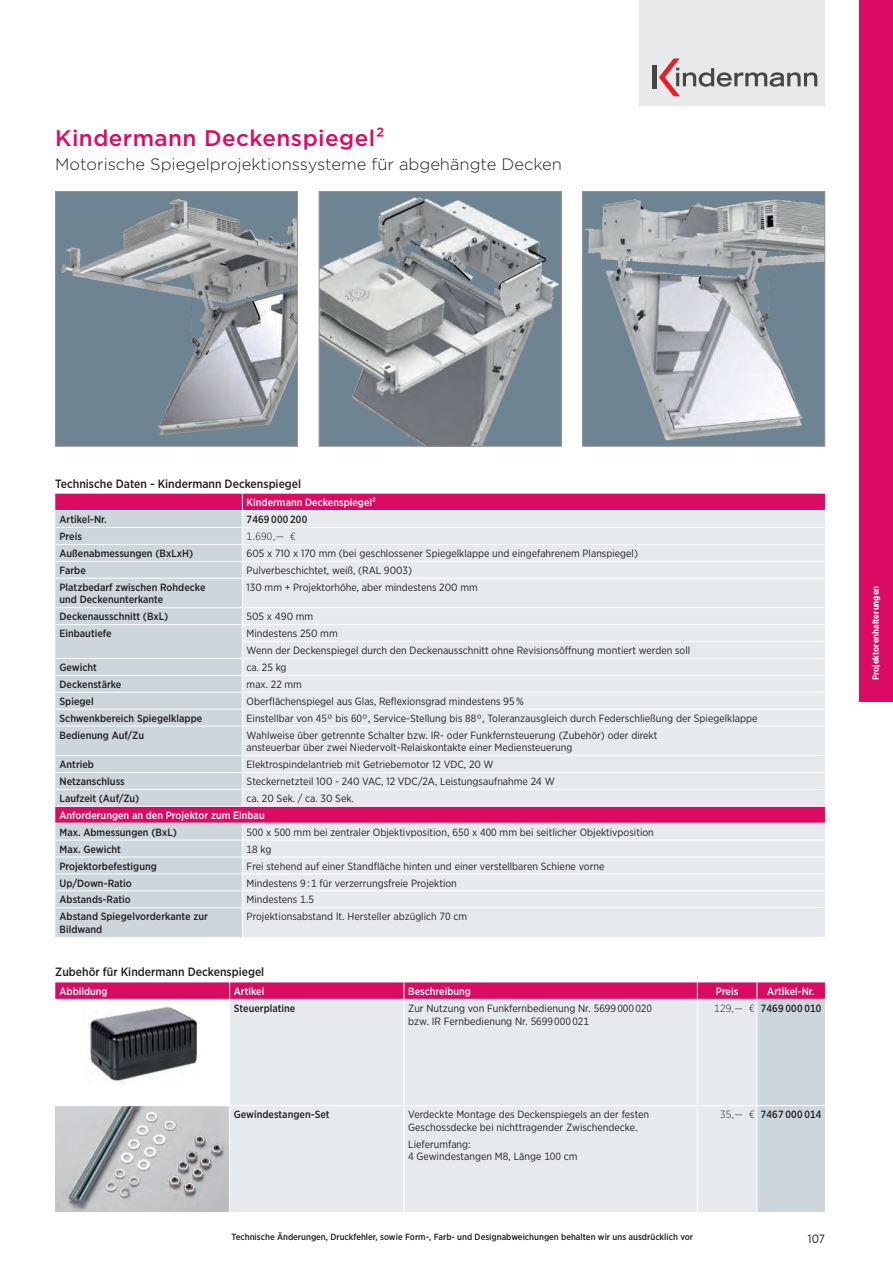
<style>
.page{position:relative;width:893px;height:1263px;background:#fff}
.page>*{position:absolute;margin:0;border:0;box-sizing:border-box;transform-origin:0 0}
.t1{font:500 22.5px "Gotham";letter-spacing:.02em;color:#db0a62}
.t2{font:300 16.5px "Gotham";color:#231f20}
.t3{font:500 12px "Gotham Narrow";color:#231f20}
.t4{font:12px "Gotham Narrow";color:#231f20}
.t5{font:10.5px/12.6px "Gotham Narrow";color:#231f20}
.t6{font:500 10.5px/12.6px "Gotham Narrow";color:#231f20}
.t7{font:500 10.5px "Gotham Narrow";color:#fff}
.t8{font:500 10.5px "Gotham Narrow";letter-spacing:.02em;color:#231f20}
.t9{font:300 10.5px "Gotham Narrow";color:#231f20}
.t10{font:500 9px "Gotham Narrow";color:#231f20}
.t11{font:700 9px "Gotham Narrow";color:#fff}
.s1{font-weight:300}
</style>
<div class="page">
<svg style="left:639px;top:0;width:186px;height:106px;background:#dfdddf"></svg>
<div style="left:859px;top:0;width:34px;height:702px;background:#db0a62"></div>
<img style="left:321px;top:193px;width:238px;height:251px">
<div style="left:319px;top:191px;width:242px;height:255px;border:1px solid #939598"></div>
<img style="left:57px;top:193px;width:239px;height:251px">
<div style="left:55px;top:191px;width:243px;height:255px;border:1px solid #939598"></div>
<img style="left:585px;top:193px;width:238px;height:251px">
<div style="left:583px;top:191px;width:242px;height:255px;border:1px solid #939598"></div>
<div style="left:55px;top:494px;width:770px;height:16px;background:#db0a62"></div>
<svg style="left:55px;top:511px;width:187px;height:426px;background:#ceced8"></svg>
<div style="left:242px;top:511px;width:583px;height:426px;background:#e6eaee"></div>
<hr style="left:55px;top:527px;width:187px;height:1px;background:#fff">
<hr style="left:242px;top:527px;width:583px;height:1px;background:#fff">
<hr style="left:55px;top:544px;width:187px;height:1px;background:#fff">
<hr style="left:242px;top:544px;width:583px;height:1px;background:#fff">
<hr style="left:55px;top:561px;width:187px;height:1px;background:#fff">
<hr style="left:242px;top:561px;width:583px;height:1px;background:#fff">
<hr style="left:55px;top:578px;width:187px;height:1px;background:#fff">
<hr style="left:242px;top:578px;width:583px;height:1px;background:#fff">
<hr style="left:55px;top:607px;width:187px;height:1px;background:#fff">
<hr style="left:242px;top:607px;width:583px;height:1px;background:#fff">
<hr style="left:55px;top:624px;width:187px;height:1px;background:#fff">
<hr style="left:242px;top:624px;width:583px;height:1px;background:#fff">
<hr style="left:242px;top:641px;width:583px;height:1px;background:#fff">
<hr style="left:55px;top:658px;width:187px;height:1px;background:#fff">
<hr style="left:242px;top:658px;width:583px;height:1px;background:#fff">
<hr style="left:55px;top:675px;width:187px;height:1px;background:#fff">
<hr style="left:242px;top:675px;width:583px;height:1px;background:#fff">
<hr style="left:55px;top:692px;width:187px;height:1px;background:#fff">
<hr style="left:242px;top:692px;width:583px;height:1px;background:#fff">
<hr style="left:55px;top:709px;width:187px;height:1px;background:#fff">
<hr style="left:242px;top:709px;width:583px;height:1px;background:#fff">
<hr style="left:55px;top:726px;width:187px;height:1px;background:#fff">
<hr style="left:242px;top:726px;width:583px;height:1px;background:#fff">
<hr style="left:55px;top:755px;width:187px;height:1px;background:#fff">
<hr style="left:242px;top:755px;width:583px;height:1px;background:#fff">
<hr style="left:55px;top:772px;width:187px;height:1px;background:#fff">
<hr style="left:242px;top:772px;width:583px;height:1px;background:#fff">
<hr style="left:55px;top:789px;width:187px;height:1px;background:#fff">
<hr style="left:242px;top:789px;width:583px;height:1px;background:#fff">
<svg style="left:242px;top:494px;width:1px;height:312px"></svg>
<hr style="left:55px;top:806px;width:187px;height:1px;background:#fff">
<hr style="left:242px;top:806px;width:583px;height:1px;background:#fff">
<hr style="left:55px;top:823px;width:187px;height:1px;background:#fff">
<hr style="left:242px;top:823px;width:583px;height:1px;background:#fff">
<hr style="left:55px;top:840px;width:187px;height:1px;background:#fff">
<hr style="left:242px;top:840px;width:583px;height:1px;background:#fff">
<hr style="left:55px;top:857px;width:187px;height:1px;background:#fff">
<hr style="left:242px;top:857px;width:583px;height:1px;background:#fff">
<hr style="left:55px;top:873px;width:187px;height:1px;background:#fff">
<hr style="left:242px;top:873px;width:583px;height:1px;background:#fff">
<hr style="left:55px;top:890px;width:187px;height:1px;background:#fff">
<hr style="left:242px;top:890px;width:583px;height:1px;background:#fff">
<hr style="left:55px;top:907px;width:187px;height:1px;background:#fff">
<hr style="left:242px;top:907px;width:583px;height:1px;background:#fff">
<svg style="left:242px;top:824px;width:1px;height:113px"></svg>
<svg style="left:55px;top:982px;width:770px;height:230px;background:#dacfd9"></svg>
<hr style="left:757px;top:999px;width:68px;height:1px;background:#fff">
<h1 class="t1" style="left:55px;top:123px;width:331px">Kindermann Deckenspiegel²</h1>
<h2 class="t2" style="left:55px;top:153px;width:508px">Motorische Spiegelprojektionssysteme für abgehängte Decken</h2>
<p class="t3" style="left:55px;top:476px;width:247px">Technische Daten - Kindermann Deckenspiegel</p>
<p class="t7" style="left:247px;top:496px;width:131px">Kindermann Deckenspiegel²</p>
<p class="t6" style="left:60px;top:513px;width:49px">Artikel-Nr.</p>
<p class="t8" style="left:247px;top:513px;width:62px">7469 000 200</p>
<p class="t6" style="left:60px;top:530px;width:24px">Preis</p>
<p class="t9" style="left:247px;top:530px;width:51px">1.690,— €</p>
<p class="t6" style="left:60px;top:547px;width:135px">Außenabmessungen (BxLxH)</p>
<p class="t5" style="left:247px;top:547px;width:393px">605 x 710 x 170 mm (bei geschlossener Spiegelklappe und eingefahrenem Planspiegel)</p>
<p class="t6" style="left:60px;top:564px;width:28px">Farbe</p>
<p class="t5" style="left:247px;top:564px;width:167px">Pulverbeschichtet, weiß, (RAL 9003)</p>
<p class="t6" style="left:60px;top:581px;width:148px">Platzbedarf zwischen Rohdecke und Deckenunterkante</p>
<p class="t5" style="left:247px;top:581px;width:233px">130 mm + Projektorhöhe, aber mindestens 200 mm</p>
<p class="t6" style="left:60px;top:610px;width:110px">Deckenausschnitt (BxL)</p>
<p class="t5" style="left:247px;top:610px;width:68px">505 x 490 mm</p>
<p class="t6" style="left:60px;top:627px;width:54px">Einbautiefe</p>
<p class="t5" style="left:247px;top:625px;width:445px;line-height:17px">Mindestens 250 mm<br>Wenn der Deckenspiegel durch den Deckenausschnitt ohne Revisionsöffnung montiert werden soll</p>
<p class="t6" style="left:60px;top:661px;width:39px">Gewicht</p>
<p class="t5" style="left:247px;top:661px;width:42px">ca. 25 kg</p>
<p class="t6" style="left:60px;top:678px;width:63px">Deckenstärke</p>
<p class="t5" style="left:247px;top:678px;width:57px">max. 22 mm</p>
<p class="t6" style="left:60px;top:695px;width:36px">Spiegel</p>
<p class="t5" style="left:247px;top:695px;width:279px">Oberflächenspiegel aus Glas, Reflexionsgrad mindestens 95 %</p>
<p class="t6" style="left:60px;top:712px;width:144px">Schwenkbereich Spiegelklappe</p>
<p class="t5" style="left:247px;top:712px;width:512px">Einstellbar von 45° bis 60°, Service-Stellung bis 88°, Toleranzausgleich durch Federschließung der Spiegelklappe</p>
<p class="t6" style="left:60px;top:728px;width:86px">Bedienung Auf/Zu</p>
<p class="t5" style="left:247px;top:728px;width:412px">Wahlweise über getrennte Schalter bzw. IR- oder Funkfernsteuerung (Zubehör) oder direkt ansteuerbar über zwei Niedervolt-Relaiskontakte einer Mediensteuerung</p>
<p class="t6" style="left:60px;top:758px;width:36px">Antrieb</p>
<p class="t5" style="left:247px;top:758px;width:249px">Elektrospindelantrieb mit Getriebemotor 12 VDC, 20 W</p>
<p class="t6" style="left:60px;top:775px;width:67px">Netzanschluss</p>
<p class="t5" style="left:247px;top:775px;width:310px">Steckernetzteil 100 - 240 VAC, 12 VDC/2A, Leistungsaufnahme 24 W</p>
<p class="t6" style="left:60px;top:792px;width:81px">Laufzeit (Auf/Zu)</p>
<p class="t5" style="left:247px;top:792px;width:109px">ca. 20 Sek. / ca. 30 Sek.</p>
<p class="t7" style="left:60px;top:809px;width:207px">Anforderungen an den Projektor zum Einbau</p>
<p class="t6" style="left:60px;top:826px;width:119px">Max. Abmessungen (BxL)</p>
<p class="t5" style="left:247px;top:826px;width:409px">500 x 500 mm bei zentraler Objektivposition, 650 x 400 mm bei seitlicher Objektivposition</p>
<p class="t6" style="left:60px;top:843px;width:63px">Max. Gewicht</p>
<p class="t5" style="left:247px;top:842px;width:26px">18 kg</p>
<p class="t6" style="left:60px;top:859px;width:99px">Projektorbefestigung</p>
<p class="t5" style="left:247px;top:859px;width:359px">Frei stehend auf einer Standfläche hinten und einer verstellbaren Schiene vorne</p>
<p class="t6" style="left:60px;top:876px;width:74px">Up/Down-Ratio</p>
<p class="t5" style="left:247px;top:876px;width:212px">Mindestens 9 : 1 für verzerrungsfreie Projektion</p>
<p class="t6" style="left:60px;top:893px;width:73px">Abstands-Ratio</p>
<p class="t5" style="left:247px;top:893px;width:69px">Mindestens 1.5</p>
<p class="t6" style="left:60px;top:910px;width:150px">Abstand Spiegelvorderkante zur<br>Bildwand</p>
<p class="t5" style="left:247px;top:910px;width:222px">Projektionsabstand lt. Hersteller abzüglich 70 cm</p>
<p class="t3" style="left:55px;top:964px;width:211px">Zubehör für Kindermann Deckenspiegel</p>
<p class="t7" style="left:60px;top:985px;width:50px">Abbildung</p>
<p class="t7" style="left:234px;top:985px;width:32px">Artikel</p>
<p class="t7" style="left:408px;top:985px;width:64px">Beschreibung</p>
<p class="t7" style="left:716px;top:985px;width:24px">Preis</p>
<p class="t7" style="left:767px;top:985px;width:49px">Artikel-Nr.</p>
<p class="t6" style="left:234px;top:1002px;width:63px">Steuerplatine</p>
<p class="t5" style="left:408px;top:1002px;width:245px">Zur Nutzung von Funkfernbedienung Nr. 5699 000 020 bzw. IR Fernbedienung Nr. 5699 000 021</p>
<p class="t8" style="left:714px;top:1002px;width:109px"><span class="s1">129,— €</span> 7469 000 010</p>
<p class="t6" style="left:234px;top:1108px;width:97px">Gewindestangen-Set</p>
<p class="t5" style="left:408px;top:1108px;width:243px">Verdeckte Montage des Deckenspiegels an der festen<br>Geschossdecke bei nichttragender Zwischendecke.</p>
<p class="t5" style="left:408px;top:1137px;width:171px">Lieferumfang:<br>4 Gewindestangen M8, Länge 100 cm</p>
<p class="t8" style="left:720px;top:1108px;width:103px"><span class="s1">35,— €</span> 7467 000 014</p>
<p class="t10" style="left:232px;top:1231px;width:463px">Technische Änderungen, Druckfehler, sowie Form-, Farb- und Designabweichungen behalten wir uns ausdrücklich vor</p>
<p class="t4" style="left:808px;top:1231px;width:19px">107</p>
<p class="t11" style="left:870px;top:680px;width:96px;rotate:-90deg">Projektorenhalterungen</p>
</div>
